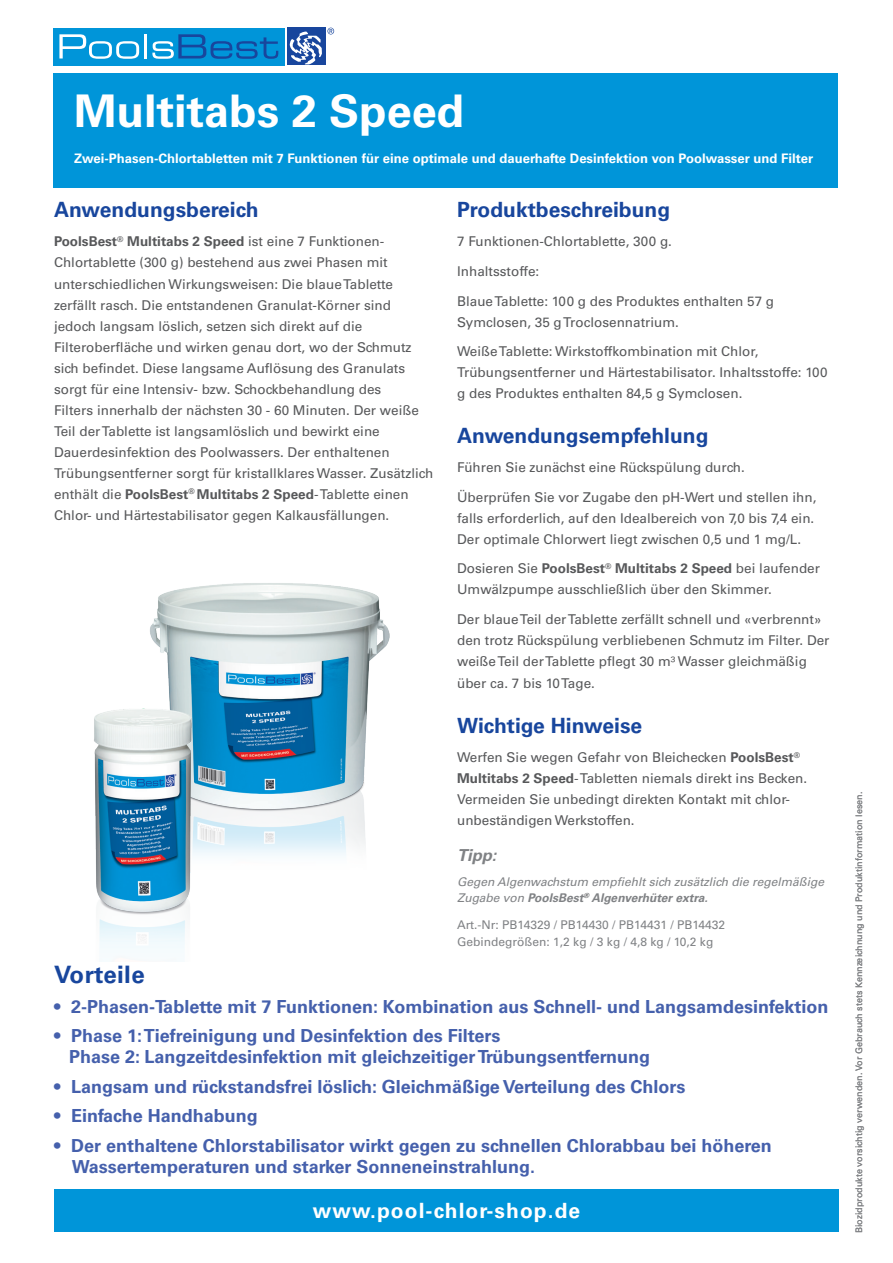
<style>
.page{position:relative;width:893px;height:1263px;background:#fff}
.page>*{position:absolute;margin:0;border:0;box-sizing:border-box;transform-origin:0 0}
.t1{font:700 45px "Univers LT Std";color:#fff}
.t2{font:700 24px "Univers LT Std";letter-spacing:.02em;color:#18469d}
.t3{font:700 21px "Univers LT Std";color:#18469d}
.t4{font:700 21px "Univers LT Std";letter-spacing:.05em;color:#fff}
.t5{font:700 18px/21px "Univers LT Std";color:#4560ac}
.t6{font:italic 700 16.5px "Univers LT Std";color:#808285}
.t7{font:13.5px/21px "Univers LT Std";color:#57585a}
.t8{font:700 13.2px "Univers LT Std";color:#fff}
.t9{font:italic 12px/16.5px "Univers LT Std";color:#808285}
.t10{font:12px "Univers LT Std";color:#808285}
.t11{font:9px "Univers LT Std";color:#808285}
.s1{font-weight:700}
</style>
<div class="page">
<div style="left:53px;top:73px;width:785px;height:115px;background:#0095d9"></div>
<img style="left:150px;top:583px;width:240px;height:273px">
<img style="left:94px;top:702px;width:103px;height:247px">
<div style="left:53px;top:28px;width:231px;height:37px;background:#0095d9"></div>
<svg style="left:59px;top:34px;width:80px;height:25px"></svg>
<hr style="left:144px;top:34px;width:3px;height:24px;background:#fff">
<svg style="left:152px;top:34px;width:126px;height:25px"></svg>
<div style="left:287px;top:28px;width:38px;height:37px;background:#18469d"></div>
<svg style="left:290px;top:28px;width:44px;height:36px"></svg>
<div style="left:54px;top:1189px;width:785px;height:42px;background:#0095d9"></div>
<p class="t1" style="left:74px;top:85px;width:392px">Multitabs 2 Speed</p>
<p class="t8" style="left:74px;top:150px;width:740px">Zwei-Phasen-Chlortabletten mit 7 Funktionen für eine optimale und dauerhafte Desinfektion von Poolwasser und Filter</p>
<p class="t3" style="left:54px;top:197px;width:206px">Anwendungsbereich</p>
<p class="t7" style="left:54px;top:231px;width:381px"><span class="s1">PoolsBest</span><sup>®</sup> <span class="s1">Multitabs 2 Speed</span> ist eine 7 Funktionen-Chlortablette (300 g) bestehend aus zwei Phasen mit unterschiedlichen Wirkungsweisen: Die blaue Tablette zerfällt rasch. Die entstandenen Granulat-Körner sind jedoch langsam löslich, setzen sich direkt auf die Filteroberfläche und wirken genau dort, wo der Schmutz sich befindet. Diese langsame Auflösung des Granulats sorgt für eine Intensiv- bzw. Schockbehandlung des<br>Filters innerhalb der nächsten 30 - 60 Minuten. Der weiße Teil der Tablette ist langsamlöslich und bewirkt eine Dauerdesinfektion des Poolwassers. Der enthaltenen Trübungsentferner sorgt für kristallklares Wasser. Zusätzlich enthält die <span class="s1">PoolsBest</span><sup>®</sup> <span class="s1">Multitabs 2 Speed</span>- Tablette einen Chlor- und Härtestabilisator gegen Kalkausfällungen.</p>
<p class="t3" style="left:457px;top:197px;width:215px">Produktbeschreibung</p>
<p class="t7" style="left:457px;top:231px;width:216px">7 Funktionen-Chlortablette, 300 g.</p>
<p class="t7" style="left:457px;top:261px;width:84px">Inhaltsstoffe:</p>
<p class="t7" style="left:457px;top:290px;width:319px">Blaue Tablette: 100 g des Produktes enthalten 57 g<br>Symclosen, 35 g Troclosennatrium.</p>
<p class="t7" style="left:457px;top:341px;width:372px">Weiße Tablette: Wirkstoffkombination mit Chlor,<br>Trübungsentferner und Härtestabilisator. Inhaltsstoffe: 100 g des Produktes enthalten 84,5 g Symclosen.</p>
<p class="t3" style="left:457px;top:423px;width:253px">Anwendungsempfehlung</p>
<p class="t7" style="left:457px;top:457px;width:289px">Führen Sie zunächst eine Rückspülung durch.</p>
<p class="t7" style="left:457px;top:486px;width:361px">Überprüfen Sie vor Zugabe den pH-Wert und stellen ihn, falls erforderlich, auf den Idealbereich von 7,0 bis 7,4 ein.<br>Der optimale Chlorwert liegt zwischen 0,5 und 1 mg/L.</p>
<p class="t7" style="left:457px;top:558px;width:364px">Dosieren Sie <span class="s1">PoolsBest</span><sup>®</sup> <span class="s1">Multitabs 2 Speed</span> bei laufender<br>Umwälzpumpe ausschließlich über den Skimmer.</p>
<p class="t7" style="left:457px;top:608px;width:374px">Der blaue Teil der Tablette zerfällt schnell und «verbrennt» den trotz Rückspülung verbliebenen Schmutz im Filter. Der weiße Teil der Tablette pflegt 30 m³ Wasser gleichmäßig</p>
<p class="t7" style="left:457px;top:673px;width:139px">über ca. 7 bis 10 Tage.</p>
<p class="t3" style="left:457px;top:713px;width:187px">Wichtige Hinweise</p>
<p class="t7" style="left:457px;top:747px;width:352px">Werfen Sie wegen Gefahr von Bleichecken <span class="s1">PoolsBest</span><sup>® </sup><span class="s1">Multitabs 2 Speed</span>- Tabletten niemals direkt ins Becken.<br>Vermeiden Sie unbedingt direkten Kontakt mit chlor&shy;unbeständigen Werkstoffen.</p>
<p class="t6" style="left:457px;top:845px;width:41px">Tipp:</p>
<p class="t9" style="left:457px;top:873px;width:369px">Gegen Algenwachstum empfiehlt sich zusätzlich die regelmäßige<br>Zugabe von <span class="s1">PoolsBest</span><sup>®</sup> <span class="s1">Algenverhüter extra.</span></p>
<p class="t10" style="left:457px;top:918px;width:270px">Art.-Nr: PB14329 / PB14430 / PB14431 / PB14432</p>
<p class="t10" style="left:457px;top:934px;width:258px">Gebindegrößen: 1,2 kg / 3 kg / 4,8 kg / 10,2 kg</p>
<p class="t2" style="left:54px;top:961px;width:92px">Vorteile</p>
<p class="t5" style="left:54px;top:996px;width:776px">• 2-Phasen-Tablette mit 7 Funktionen: Kombination aus Schnell- und Langsamdesinfektion</p>
<p class="t5" style="left:69px;top:1026px;width:582px;text-indent:-15px">• Phase 1: Tiefreinigung und Desinfektion des Filters<br>Phase 2: Langzeitdesinfektion mit gleichzeitiger Trübungsentfernung</p>
<p class="t5" style="left:54px;top:1076px;width:633px">• Langsam und rückstandsfrei löslich: Gleichmäßige Verteilung des Chlors</p>
<p class="t5" style="left:54px;top:1106px;width:205px">• Einfache Handhabung</p>
<p class="t5" style="left:72px;top:1135px;width:702px;text-indent:-18px">• Der enthaltene Chlorstabilisator wirkt gegen zu schnellen Chlorabbau bei höheren<br>Wassertemperaturen und starker Sonneneinstrahlung.</p>
<p class="t4" style="left:313px;top:1198px;width:269px">www.pool-chlor-shop.de</p>
<p class="t11" style="left:854px;top:1233px;width:443px;rotate:-90deg">Biozidprodukte vorsichtig verwenden. Vor Gebrauch stets Kennzeichnung und Produktinformation lesen.</p>
</div>
